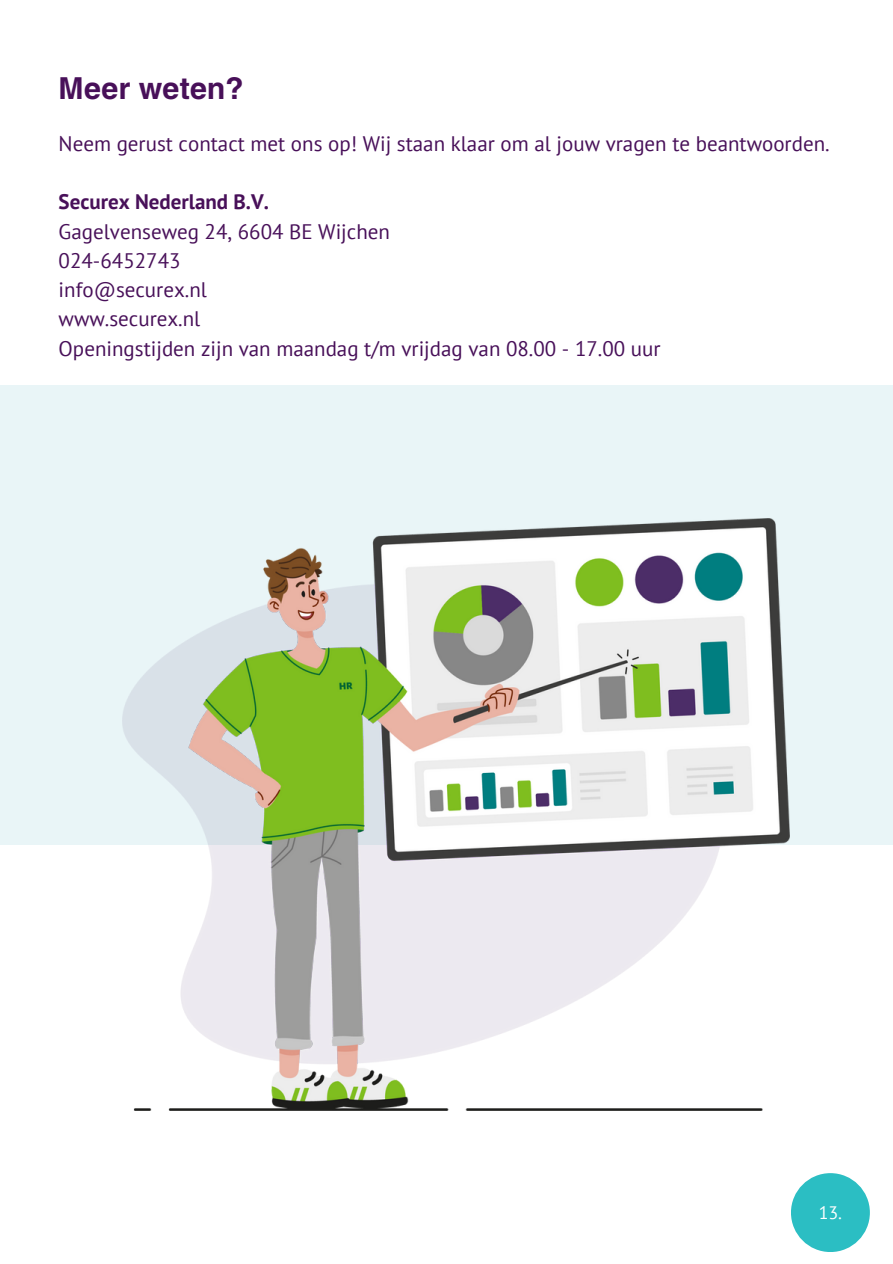
<style>
.page{position:relative;width:893px;height:1264px;background:#fff}
.page>*{position:absolute;margin:0;border:0;box-sizing:border-box;transform-origin:0 0}
.t1{font:700 30px "Helios";color:#481059}
.t2{font:21px "PT Sans";color:#481059}
.t3{font:700 21px "PT Sans";color:#481059}
.t4{font:18px "PT Sans";color:#fff}
</style>
<div class="page">
<div style="left:790px;top:1173px;width:79px;height:78px;background:#2bbec3;border-radius:50%"></div>
<div style="left:0;top:385px;width:892px;height:459px;background:#e9f5f7"></div>
<img style="left:122px;top:519px;width:667px;height:591px">
<p class="t1" style="left:59px;top:69px;width:187px">Meer weten?</p>
<p class="t2" style="left:59px;top:130px;width:772px">Neem gerust contact met ons op! Wij staan klaar om al jouw vragen te beantwoorden.</p>
<p class="t3" style="left:59px;top:188px;width:212px">Securex Nederland B.V.</p>
<p class="t2" style="left:59px;top:217px;width:333px">Gagelvenseweg 24, 6604 BE Wijchen</p>
<p class="t2" style="left:59px;top:246px;width:123px">024-6452743</p>
<p class="t2" style="left:59px;top:276px;width:150px">info@securex.nl</p>
<p class="t2" style="left:59px;top:305px;width:143px">www.securex.nl</p>
<p class="t2" style="left:59px;top:334px;width:603px">Openingstijden zijn van maandag t/m vrijdag van 08.00 - 17.00 uur</p>
<p class="t4" style="left:818px;top:1200px;width:25px">13.</p>
</div>
